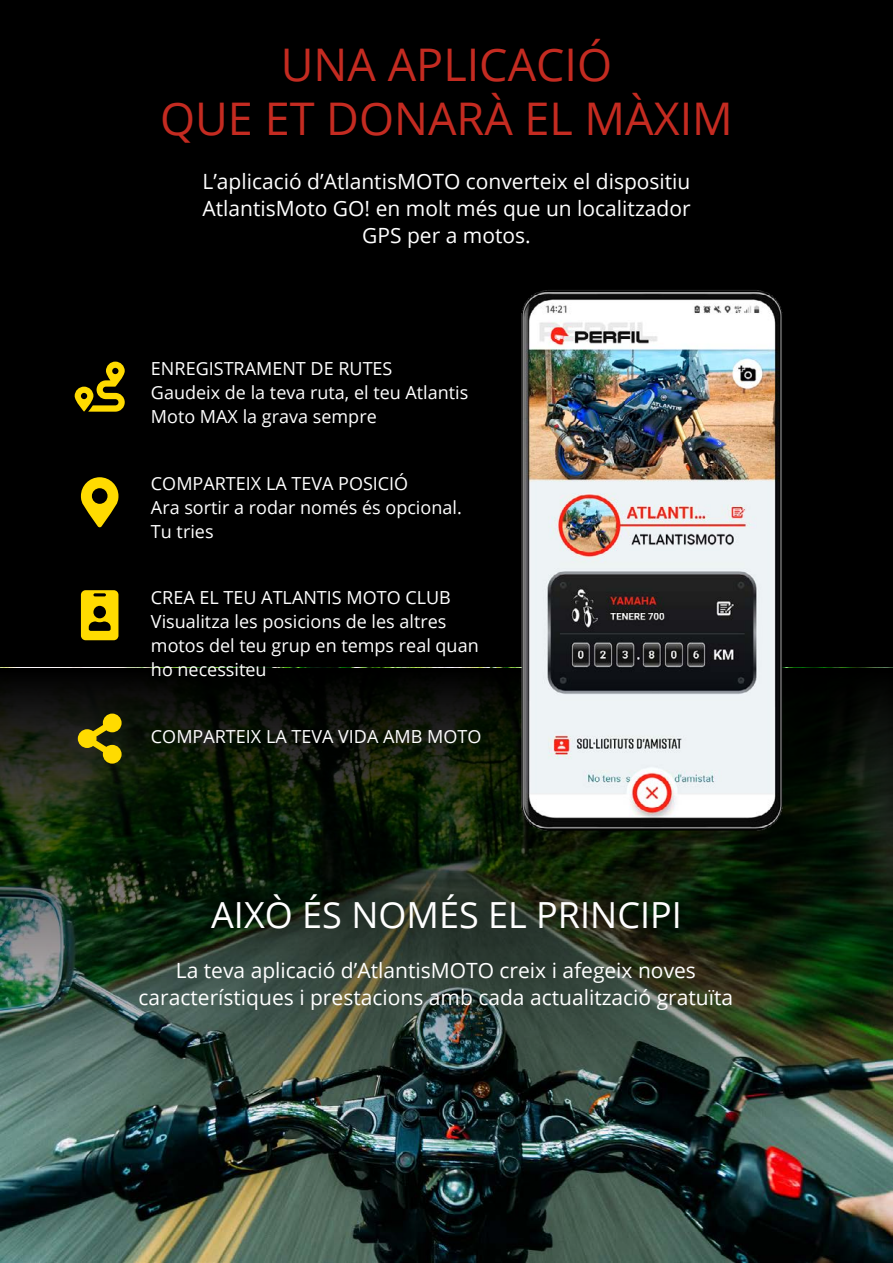
<style>
.page{position:relative;width:893px;height:1263px;background:#000}
.page>*{position:absolute;margin:0;border:0;box-sizing:border-box;transform-origin:0 0}
.Titol{font:45px "Open Sans";color:#c42b21}
.Subtitol{font:36px "Open Sans";color:#fff}
.Entradeta{font:21px/27px "Open Sans";color:#fff;text-align:center}
.Cos_de_text{font:18px/24px "Open Sans";color:#fff}
</style>
<div class="page">
<img style="left:0;top:1118px;width:893px;height:145px">
<img style="left:0;top:688px;width:893px;height:430px">
<img style="left:480px;top:290px;width:346px;height:578px">
<svg style="left:78px;top:713px;width:44px;height:51px;background:#7b6e0b"></svg>
<svg style="left:81px;top:590px;width:37px;height:50px"></svg>
<svg style="left:81px;top:477px;width:37px;height:51px"></svg>
<svg style="left:75px;top:362px;width:50px;height:50px"></svg>
<p class="Titol" style="left:281px;top:34px;width:333px">UNA APLICACIÓ</p>
<p class="Titol" style="left:160px;top:88px;width:574px">QUE ET DONARÀ EL MÀXIM</p>
<p class="Entradeta" style="left:202px;top:167px;width:490px">L’aplicació d’AtlantisMOTO converteix el dispositiu<br>AtlantisMoto GO! en molt més que un localitzador<br>GPS per a motos.</p>
<p class="Cos_de_text" style="left:151px;top:356px;width:319px">ENREGISTRAMENT DE RUTES<br>Gaudeix de la teva ruta, el teu Atlantis<br>Moto MAX la grava sempre</p>
<p class="Cos_de_text" style="left:151px;top:471px;width:312px">COMPARTEIX LA TEVA POSICIÓ<br>Ara sortir a rodar només és opcional.<br>Tu tries</p>
<p class="Cos_de_text" style="left:151px;top:585px;width:329px">CREA EL TEU ATLANTIS MOTO CLUB<br>Visualitza les posicions de les altres motos del teu grup en temps real quan ho necessiteu</p>
<p class="Cos_de_text" style="left:151px;top:724px;width:332px">COMPARTEIX LA TEVA VIDA AMB MOTO</p>
<p class="Subtitol" style="left:211px;top:890px;width:472px">AIXÒ ÉS NOMÉS EL PRINCIPI</p>
<p class="Entradeta" style="left:139px;top:957px;width:596px">La teva aplicació d’AtlantisMOTO creix i afegeix noves característiques i prestacions amb cada actualització gratuïta</p>
</div>
